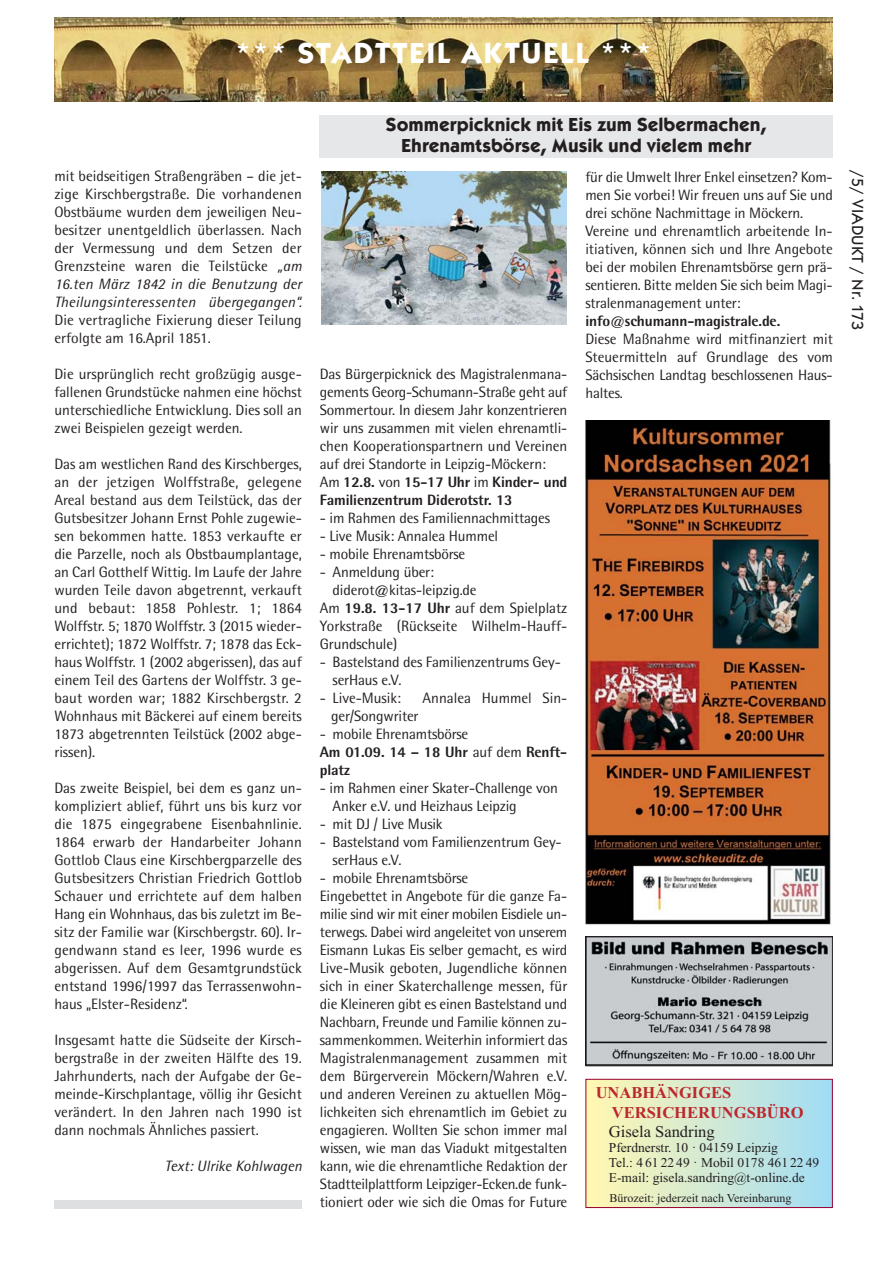
<style>
.page{position:relative;width:893px;height:1263px;background:#fff}
.page>*{position:absolute;margin:0;border:0;box-sizing:border-box;transform-origin:0 0}
.t1{font:700 30px "Kabel Itc T";letter-spacing:.05em;color:#fff}
.t2{font:700 19.5px/21px "Kabel Itc T";color:#231f20;text-align:center}
.t3{font:700 16.5px/19.8px "Times New Roman";color:#bc282e}
.t4{font:500 16.5px "Kabel Itc T";color:#231f20}
.t5{font:16.5px "Times New Roman";color:#231f20}
.t6{font:15px/18px "Rotis Semi Sans";letter-spacing:-.01em;color:#231f20}
.t7{font:15px/18px "Rotis Semi Sans";letter-spacing:.01em;color:#231f20}
.t8{font:800 15px "Rotis Semi Sans";letter-spacing:-.01em;color:#231f20}
.t9{font:italic 15px "Rotis Semi Sans";color:#231f20}
.t10{font:13.5px/15px "Times New Roman";color:#231f20}
.t11{font:12px "Times New Roman";color:#231f20}
.s1{font-style:italic}
.s2{font-weight:800}
</style>
<div class="page">
<img style="left:54px;top:17px;width:779px;height:1192px">
<h1 class="t1" style="left:235px;top:42px;width:419px">*** STADTTEIL AKTUELL ***</h1>
<p class="t6" style="left:54px;top:169px;width:249px;text-align:justify">mit beidseitigen Straßengräben – die jet&shy;zige Kirschbergstraße. Die vorhandenen Obstbäume wurden dem jeweiligen Neu&shy;besitzer unentgeldlich überlassen. Nach der Vermessung und dem Setzen der Grenzsteine waren die Teilstücke <span class="s1">„am 16.ten März 1842 in die Benutzung der Theilungsinteressenten übergegangen“.</span></p>
<p class="t7" style="left:54px;top:313px;width:249px">Die vertragliche Fixierung dieser Teilung erfolgte am 16.April 1851.</p>
<p class="t6" style="left:54px;top:367px;width:249px;text-align:justify">Die ursprünglich recht großzügig ausge&shy;fallenen Grundstücke nahmen eine höchst unterschiedliche Entwicklung. Dies soll an zwei Beispielen gezeigt werden.</p>
<p class="t6" style="left:54px;top:457px;width:249px;text-align:justify">Das am westlichen Rand des Kirschberges, an der jetzigen Wolffstraße, gelegene Areal bestand aus dem Teilstück, das der Gutsbesitzer Johann Ernst Pohle zugewie&shy;sen bekommen hatte. 1853 verkaufte er die Parzelle, noch als Obstbaumplantage, an Carl Gotthelf Wittig. Im Laufe der Jahre wurden Teile davon abgetrennt, verkauft und bebaut: 1858 Pohlestr. 1; 1864<br>Wolffstr. 5; 1870 Wolffstr. 3 (2015 wieder&shy;errichtet); 1872 Wolffstr. 7; 1878 das Eck&shy;haus Wolffstr. 1 (2002 abgerissen), das auf einem Teil des Gartens der Wolffstr. 3 ge&shy;baut worden war; 1882 Kirschbergstr. 2<br>Wohnhaus mit Bäckerei auf einem bereits 1873 abgetrennten Teilstück (2002 abge&shy;rissen).</p>
<p class="t6" style="left:54px;top:781px;width:249px;text-align:justify">Das zweite Beispiel, bei dem es ganz un&shy;kompliziert ablief, führt uns bis kurz vor die 1875 eingegrabene Eisenbahnlinie.<br>1864 erwarb der Handarbeiter Johann Gottlob Claus eine Kirschbergparzelle des Gutsbesitzers Christian Friedrich Gottlob Schauer und errichtete auf dem halben Hang ein Wohnhaus, das bis zuletzt im Be&shy;sitz der Familie war (Kirschbergstr. 60). Ir&shy;gendwann stand es leer, 1996 wurde es abgerissen. Auf dem Gesamtgrundstück entstand 1996/1997 das Terrassenwohn&shy;haus „Elster-Residenz“.</p>
<p class="t6" style="left:54px;top:1033px;width:249px;text-align:justify">Insgesamt hatte die Südseite der Kirsch&shy;bergstraße in der zweiten Hälfte des 19.<br>Jahrhunderts, nach der Aufgabe der Ge&shy;meinde-Kirschplantage, völlig ihr Gesicht verändert. In den Jahren nach 1990 ist dann nochmals Ähnliches passiert.</p>
<p class="t9" style="left:165px;top:1161px;width:139px">Text: Ulrike Kohlwagen</p>
<h2 class="t2" style="left:386px;top:115px;width:382px">Sommerpicknick mit Eis zum Selbermachen,<br>Ehrenamtsbörse, Musik und vielem mehr</h2>
<p class="t6" style="left:320px;top:367px;width:249px">Das Bürgerpicknick des Magistralenmana&shy;gements Georg-Schumann-Straße geht auf Sommertour. In diesem Jahr konzentrieren wir uns zusammen mit vielen ehrenamtli&shy;chen Kooperationspartnern und Vereinen auf drei Standorte in Leipzig-Möckern:<br>Am <span class="s2">12.8.</span> von <span class="s2">15-17 Uhr</span> im <span class="s2">Kinder- und Familienzentrum Diderotstr. 13</span></p>
<p class="t6" style="left:320px;top:511px;width:232px">- im Rahmen des Familiennachmittages</p>
<p class="t6" style="left:320px;top:529px;width:180px">- Live Musik: Annalea Hummel</p>
<p class="t6" style="left:320px;top:547px;width:147px">- mobile Ehrenamtsbörse</p>
<p class="t6" style="left:320px;top:565px;width:116px">- Anmeldung über:</p>
<p class="t6" style="left:332px;top:583px;width:146px">diderot@kitas-leipzig.de</p>
<p class="t6" style="left:320px;top:601px;width:249px">Am <span class="s2">19.8. 13-17 Uhr</span> auf dem Spielplatz</p>
<p class="t6" style="left:320px;top:619px;width:249px">Yorkstraße (Rückseite Wilhelm-Hauff-</p>
<p class="t6" style="left:320px;top:637px;width:79px">Grundschule)</p>
<p class="t6" style="left:332px;top:655px;width:230px;text-indent:-13px">- Bastelstand des Familienzentrums Gey&shy;serHaus e.V.</p>
<p class="t6" style="left:320px;top:691px;width:83px">- Live-Musik:</p>
<p class="t6" style="left:422px;top:691px;width:146px">Annalea Hummel Sin-</p>
<p class="t6" style="left:331px;top:709px;width:89px">ger/Songwriter</p>
<p class="t6" style="left:320px;top:727px;width:249px">- mobile Ehrenamtsbörse<br><span class="s2">Am 01.09. 14 – 18 Uhr</span> auf dem <span class="s2">Renft&shy;platz</span></p>
<p class="t6" style="left:332px;top:781px;width:227px;text-indent:-13px">- im Rahmen einer Skater-Challenge von<br>Anker e.V. und Heizhaus Leipzig</p>
<p class="t6" style="left:320px;top:817px;width:124px">- mit DJ / Live Musik</p>
<p class="t6" style="left:332px;top:835px;width:230px;text-indent:-13px">- Bastelstand vom Familienzentrum Gey&shy;serHaus e.V.</p>
<p class="t6" style="left:320px;top:871px;width:249px">- mobile Ehrenamtsbörse<br>Eingebettet in Angebote für die ganze Fa&shy;milie sind wir mit einer mobilen Eisdiele un&shy;terwegs. Dabei wird angeleitet von unserem Eismann Lukas Eis selber gemacht, es wird Live-Musik geboten, Jugendliche können sich in einer Skaterchallenge messen, für die Kleineren gibt es einen Bastelstand und Nachbarn, Freunde und Familie können zu&shy;sammenkommen. Weiterhin informiert das Magistralenmanagement zusammen mit dem Bürgerverein Möckern/Wahren e.V. und anderen Vereinen zu aktuellen Mög&shy;lichkeiten sich ehrenamtlich im Gebiet zu engagieren. Wollten Sie schon immer mal wissen, wie man das Viadukt mitgestalten kann, wie die ehrenamtliche Redaktion der Stadtteilplattform Leipziger-Ecken.de funk&shy;tioniert oder wie sich die Omas for Future</p>
<p class="t6" style="left:585px;top:169px;width:249px">für die Umwelt Ihrer Enkel einsetzen? Kom&shy;men Sie vorbei! Wir freuen uns auf Sie und drei schöne Nachmittage in Möckern.<br>Vereine und ehrenamtlich arbeitende In&shy;itiativen, können sich und Ihre Angebote bei der mobilen Ehrenamtsbörse gern prä&shy;sentieren. Bitte melden Sie sich beim Magi&shy;stralenmanagement unter:</p>
<p class="t8" style="left:585px;top:316px;width:196px">info@schumann-magistrale.de.</p>
<p class="t6" style="left:585px;top:331px;width:249px;text-align:justify">Diese Maßnahme wird mitfinanziert mit Steuermitteln auf Grundlage des vom Sächsischen Landtag beschlossenen Haus&shy;haltes.</p>
<p class="t3" style="left:612px;top:1084px;width:193px;text-indent:-16px">UNABHÄNGIGES<br>VERSICHERUNGSBÜRO</p>
<p class="t5" style="left:609px;top:1126px;width:107px">Gisela Sandring</p>
<p class="t10" style="left:609px;top:1141px;width:212px">Pferdnerstr. 10 · 04159 Leipzig<br>Tel.: 4 61 22 49 · Mobil 0178 461 22 49<br>E-mail: gisela.sandring@t-online.de</p>
<p class="t11" style="left:609px;top:1194px;width:184px">Bürozeit: jederzeit nach Vereinbarung</p>
<p class="t4" style="left:863px;top:170px;width:162px;rotate:90deg">/5/ VIADUKT / Nr. 173</p>
</div>
